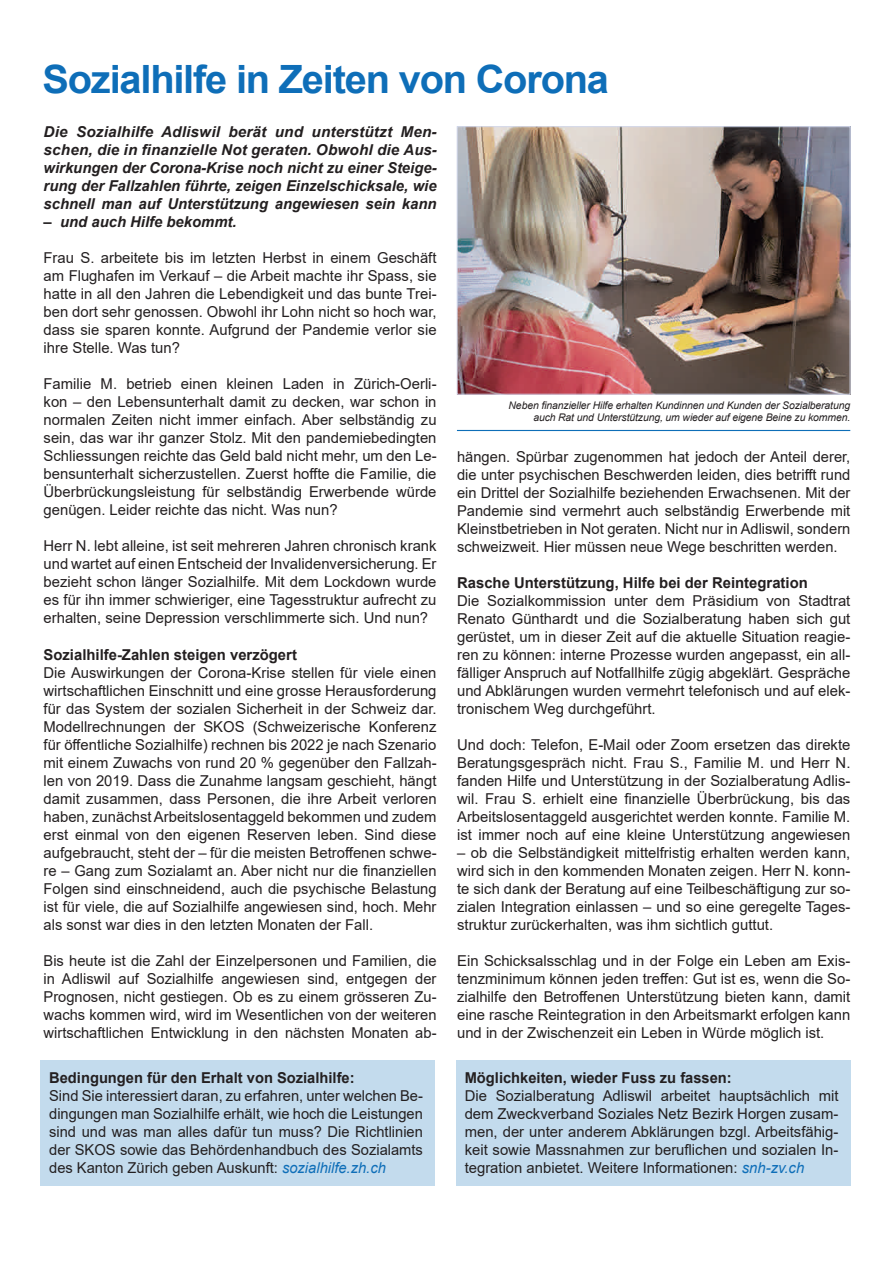
<style>
.page{position:relative;width:893px;height:1263px;background:#fff}
.page>*{position:absolute;margin:0;border:0;box-sizing:border-box;transform-origin:0 0}
.t1{font:700 39px "Arial";letter-spacing:-.03em;color:#0e6eb8}
.Lauftext_richtig{font:15px/18px "Arial";color:#231f20;text-align:justify}
.Lauftext_richtig-2{font:italic 700 15px/18px "Arial";color:#231f20;text-align:justify}
.Lauftext_richtig-3{font:700 15px "Arial";color:#231f20}
.Bildlegende{font:italic 10.5px/12px "Arial";letter-spacing:-.01em;color:#231f20;text-align:right}
.s1{font-style:italic;color:#0e6eb8}
</style>
<div class="page">
<hr style="left:457px;top:430px;width:393px;height:1px;background:#0e6eb8">
<img style="left:459px;top:128px;width:389px;height:264px">
<div style="left:457px;top:126px;width:393px;height:268px;border:1px solid #d4daee"></div>
<div style="left:41px;top:1060px;width:394px;height:125px;background:#c3dbed"></div>
<div style="left:456px;top:1060px;width:394px;height:125px;background:#c3dbed"></div>
<p class="t1" style="left:43px;top:52px;width:568px">Sozialhilfe in Zeiten von Corona</p>
<p class="Lauftext_richtig-2" style="left:44px;top:124px;width:395px">Die Sozialhilfe Adliswil berät und unterstützt Men&shy;schen, die in finanzielle Not geraten. Obwohl die Aus&shy;wirkungen der Corona-Krise noch nicht zu einer Steige&shy;rung der Fallzahlen führte, zeigen Einzelschicksale, wie schnell man auf Unterstützung angewiesen sein kann</p>
<p class="Lauftext_richtig-2" style="left:44px;top:214px;width:195px">– und auch Hilfe bekommt.</p>
<p class="Lauftext_richtig" style="left:44px;top:249px;width:394px">Frau S. arbeitete bis im letzten Herbst in einem Geschäft am Flughafen im Verkauf – die Arbeit machte ihr Spass, sie hatte in all den Jahren die Lebendigkeit und das bunte Trei&shy;ben dort sehr genossen. Obwohl ihr Lohn nicht so hoch war, dass sie sparen konnte. Aufgrund der Pandemie verlor sie ihre Stelle. Was tun?</p>
<p class="Lauftext_richtig" style="left:44px;top:375px;width:395px">Familie M. betrieb einen kleinen Laden in Zürich-Oerli&shy;kon – den Lebensunterhalt damit zu decken, war schon in normalen Zeiten nicht immer einfach. Aber selbständig zu sein, das war ihr ganzer Stolz. Mit den pandemiebedingten Schliessungen reichte das Geld bald nicht mehr, um den Le&shy;bensunterhalt sicherzustellen. Zuerst hoffte die Familie, die Überbrückungsleistung für selbständig Erwerbende würde genügen. Leider reichte das nicht. Was nun?</p>
<p class="Lauftext_richtig" style="left:44px;top:537px;width:394px">Herr N. lebt alleine, ist seit mehreren Jahren chronisch krank und wartet auf einen Entscheid der Invalidenversicherung. Er bezieht schon länger Sozialhilfe. Mit dem Lockdown wurde es für ihn immer schwieriger, eine Tagesstruktur aufrecht zu erhalten, seine Depression verschlimmerte sich. Und nun?</p>
<p class="Lauftext_richtig-3" style="left:44px;top:644px;width:255px">Sozialhilfe-Zahlen steigen verzögert</p>
<p class="Lauftext_richtig" style="left:44px;top:663px;width:395px">Die Auswirkungen der Corona-Krise stellen für viele einen wirtschaftlichen Einschnitt und eine grosse Herausforderung für das System der sozialen Sicherheit in der Schweiz dar.<br>Modellrechnungen der SKOS (Schweizerische Konferenz für öffentliche Sozialhilfe) rechnen bis 2022 je nach Szenario mit einem Zuwachs von rund 20 % gegenüber den Fallzah&shy;len von 2019. Dass die Zunahme langsam geschieht, hängt damit zusammen, dass Personen, die ihre Arbeit verloren haben, zunächst Arbeitslosentaggeld bekommen und zudem erst einmal von den eigenen Reserven leben. Sind diese aufgebraucht, steht der – für die meisten Betroffenen schwe&shy;re – Gang zum Sozialamt an. Aber nicht nur die finanziellen Folgen sind einschneidend, auch die psychische Belastung ist für viele, die auf Sozialhilfe angewiesen sind, hoch. Mehr als sonst war dies in den letzten Monaten der Fall.</p>
<p class="Lauftext_richtig" style="left:44px;top:951px;width:394px">Bis heute ist die Zahl der Einzelpersonen und Familien, die in Adliswil auf Sozialhilfe angewiesen sind, entgegen der Prognosen, nicht gestiegen. Ob es zu einem grösseren Zu&shy;wachs kommen wird, wird im Wesentlichen von der weiteren wirtschaftlichen Entwicklung in den nächsten Monaten ab-</p>
<p class="Lauftext_richtig-3" style="left:49px;top:1067px;width:307px">Bedingungen für den Erhalt von Sozialhilfe:</p>
<p class="Lauftext_richtig" style="left:49px;top:1086px;width:375px">Sind Sie interessiert daran, zu erfahren, unter welchen Be&shy;dingungen man Sozialhilfe erhält, wie hoch die Leistungen sind und was man alles dafür tun muss? Die Richtlinien der SKOS sowie das Behördenhandbuch des Sozialamts des Kanton Zürich geben Auskunft: <span class="s1">sozialhilfe.zh.ch</span></p>
<p class="Bildlegende" style="left:509px;top:400px;width:343px">Neben finanzieller Hilfe erhalten Kundinnen und Kunden der Sozialberatung auch Rat und Unterstützung, um wieder auf eigene Beine zu kommen.</p>
<p class="Lauftext_richtig" style="left:457px;top:447px;width:395px">hängen. Spürbar zugenommen hat jedoch der Anteil derer, die unter psychischen Beschwerden leiden, dies betrifft rund ein Drittel der Sozialhilfe beziehenden Erwachsenen. Mit der Pandemie sind vermehrt auch selbständig Erwerbende mit Kleinstbetrieben in Not geraten. Nicht nur in Adliswil, sondern schweizweit. Hier müssen neue Wege beschritten werden.</p>
<p class="Lauftext_richtig-3" style="left:457px;top:572px;width:352px">Rasche Unterstützung, Hilfe bei der Reintegration</p>
<p class="Lauftext_richtig" style="left:457px;top:591px;width:395px">Die Sozialkommission unter dem Präsidium von Stadtrat Renato Günthardt und die Sozialberatung haben sich gut gerüstet, um in dieser Zeit auf die aktuelle Situation reagie&shy;ren zu können: interne Prozesse wurden angepasst, ein all&shy;fälliger Anspruch auf Notfallhilfe zügig abgeklärt. Gespräche und Abklärungen wurden vermehrt telefonisch und auf elek&shy;tronischem Weg durchgeführt.</p>
<p class="Lauftext_richtig" style="left:457px;top:735px;width:395px">Und doch: Telefon, E-Mail oder Zoom ersetzen das direkte Beratungsgespräch nicht. Frau S., Familie M. und Herr N. fanden Hilfe und Unterstützung in der Sozialberatung Adlis&shy;wil. Frau S. erhielt eine finanzielle Überbrückung, bis das Arbeitslosentaggeld ausgerichtet werden konnte. Familie M. ist immer noch auf eine kleine Unterstützung angewiesen</p>
<p class="Lauftext_richtig" style="left:457px;top:843px;width:395px">– ob die Selbständigkeit mittelfristig erhalten werden kann, wird sich in den kommenden Monaten zeigen. Herr N. konn&shy;te sich dank der Beratung auf eine Teilbeschäftigung zur so&shy;zialen Integration einlassen – und so eine geregelte Tages&shy;struktur zurückerhalten, was ihm sichtlich guttut.</p>
<p class="Lauftext_richtig" style="left:457px;top:951px;width:395px">Ein Schicksalsschlag und in der Folge ein Leben am Exis&shy;tenzminimum können jeden treffen: Gut ist es, wenn die So&shy;zialhilfe den Betroffenen Unterstützung bieten kann, damit eine rasche Reintegration in den Arbeitsmarkt erfolgen kann und in der Zwischenzeit ein Leben in Würde möglich ist.</p>
<p class="Lauftext_richtig-3" style="left:465px;top:1067px;width:269px">Möglichkeiten, wieder Fuss zu fassen:</p>
<p class="Lauftext_richtig" style="left:465px;top:1086px;width:375px">Die Sozialberatung Adliswil arbeitet hauptsächlich mit dem Zweckverband Soziales Netz Bezirk Horgen zusam&shy;men, der unter anderem Abklärungen bzgl. Arbeitsfähig&shy;keit sowie Massnahmen zur beruflichen und sozialen In&shy;tegration anbietet. Weitere Informationen: <span class="s1">snh-zv.ch</span></p>
</div>
